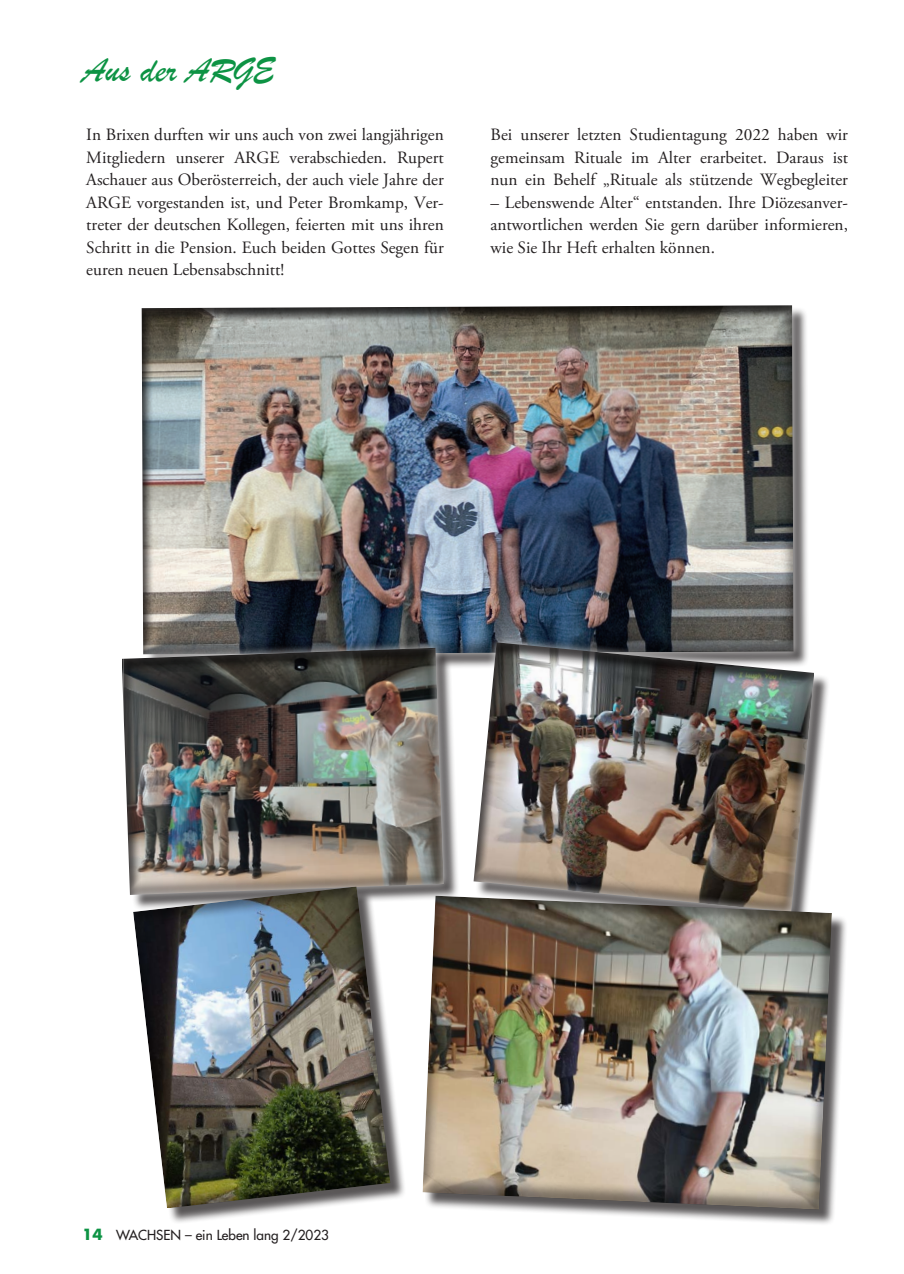
<style>
.page{position:relative;width:904px;height:1274px;background:#fff}
.page>*{position:absolute;margin:0;border:0;box-sizing:border-box;transform-origin:0 0}
.t1{font:36px "Brush Script";color:#0d9344}
.t2{font:17.25px/22.5px "Adobe Garamond Pro";color:#231f20;text-align:justify}
.t3{font:500 13.5px "Futura Std";color:#231f20}
.s1{font-weight:700;font-size:15px;color:#0d9344}
.s2{font-style:inherit}
</style>
<div class="page">
<img style="left:141px;top:305px;width:653px;height:350px">
<svg style="left:464px;top:633px;width:359px;height:187px"></svg>
<img style="left:472px;top:641px;width:343px;height:254px">
<div style="left:424px;top:898px;width:423px;height:327px;background:#231f20;opacity:.75"></div>
<img style="left:422px;top:895px;width:411px;height:315px">
<div style="left:124px;top:650px;width:335px;height:261px;background:#231f20;opacity:.75"></div>
<svg style="left:124px;top:639px;width:328px;height:264px;background:#74777b"></svg>
<img style="left:122px;top:647px;width:322px;height:248px">
<div style="left:135px;top:889px;width:271px;height:335px;background:#231f20;opacity:.75"></div>
<img style="left:133px;top:886px;width:257px;height:323px">
<h1 class="t1" style="left:82px;top:48px;width:194px">Aus der ARGE</h1>
<p class="t2" style="left:86px;top:124px;width:359px">In Brixen durften wir uns auch von zwei langjährigen Mitgliedern unserer ARGE verabschieden. Rupert Aschauer aus Oberösterreich, der auch viele Jahre der ARGE vorgestanden ist, und Peter Bromkamp, Ver&shy;treter der deutschen Kollegen, feierten mit uns ihren Schritt in die Pension. Euch beiden Gottes Segen für euren neuen Lebensabschnitt!</p>
<p class="t2" style="left:490px;top:124px;width:359px">Bei unserer letzten Studientagung 2022 haben wir gemeinsam Rituale im Alter erarbeitet. Daraus ist nun ein Behelf „Rituale als stützende Wegbegleiter</p>
<h1 class="t1" style="left:82px;top:49px;width:80px">Thema</h1>
<p class="t2" style="left:490px;top:192px;width:359px">– Lebenswende Alter“ entstanden. Ihre Diözesanver&shy;antwortlichen werden Sie gern darüber informieren, wie Sie Ihr Heft erhalten können.</p>
<p class="t3" style="left:82px;top:1226px;width:248px"><span class="s1">14</span> WACHSEN – ein Leben lang <span class="s2">2/2023</span></p>
</div>
